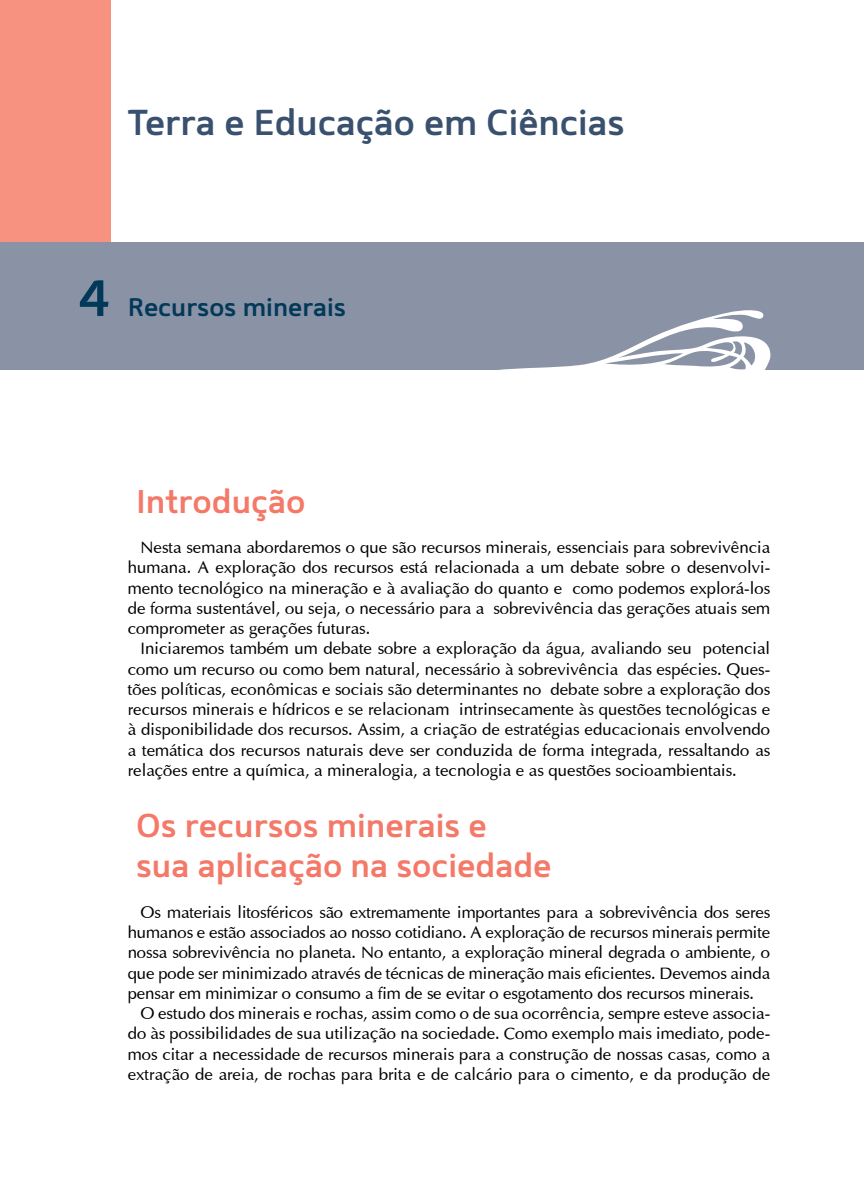
<style>
.page{position:relative;width:864px;height:1187px;background:#fff}
.page>*{position:absolute;margin:0;border:0;box-sizing:border-box;transform-origin:0 0}
.t1{font:600 36px "Mentone";color:#39516e}
.t2{font:600 33px/40.5px "Mentone";color:#f47968}
.t3{font:600 25.5px "Mentone";color:#023858}
.t4{font:16.8px/20.2px "Optima";letter-spacing:-.01em;color:#000;text-align:justify}
.s1{font-size:51px}
</style>
<div class="page">
<div style="left:0;top:0;width:110px;height:291px;background:#f6927f"></div>
<div style="left:0;top:242px;width:863px;height:128px;background:#8a92a6"></div>
<svg style="left:499px;top:310px;width:272px;height:60px"></svg>
<h1 class="t1" style="left:128px;top:100px;width:498px">Terra e Educação em Ciências</h1>
<h3 class="t3" style="left:79px;top:291px;width:269px"><span class="s1">4</span> Recursos minerais</h3>
<h2 class="t2" style="left:136px;top:480px;width:171px">Introdução</h2>
<p class="t4" style="left:128px;top:537px;width:643px;text-indent:13px">Nesta semana abordaremos o que são recursos minerais, essenciais para sobrevivência humana. A exploração dos recursos está relacionada a um debate sobre o desenvolvi&shy;mento tecnológico na mineração e à avaliação do quanto e como podemos explorá-los de forma sustentável, ou seja, o necessário para a sobrevivência das gerações atuais sem comprometer as gerações futuras.</p>
<p class="t4" style="left:128px;top:638px;width:643px;text-indent:13px">Iniciaremos também um debate sobre a exploração da água, avaliando seu potencial como um recurso ou como bem natural, necessário à sobrevivência das espécies. Ques&shy;tões políticas, econômicas e sociais são determinantes no debate sobre a exploração dos recursos minerais e hídricos e se relacionam intrinsecamente às questões tecnológicas e à disponibilidade dos recursos. Assim, a criação de estratégias educacionais envolvendo a temática dos recursos naturais deve ser conduzida de forma integrada, ressaltando as relações entre a química, a mineralogia, a tecnologia e as questões socioambientais.</p>
<h2 class="t2" style="left:136px;top:804px;width:416px">Os recursos minerais e<br>sua aplicação na sociedade</h2>
<p class="t4" style="left:140px;top:901px;width:631px">Os materiais litosféricos são extremamente importantes para a sobrevivência dos seres</p>
<p class="t4" style="left:128px;top:922px;width:643px">humanos e estão associados ao nosso cotidiano. A exploração de recursos minerais permite</p>
<p class="t4" style="left:128px;top:942px;width:643px">nossa sobrevivência no planeta. No entanto, a exploração mineral degrada o ambiente, o</p>
<p class="t4" style="left:128px;top:962px;width:643px">que pode ser minimizado através de técnicas de mineração mais eficientes. Devemos ainda</p>
<p class="t4" style="left:128px;top:982px;width:627px">pensar em minimizar o consumo a fim de se evitar o esgotamento dos recursos minerais.</p>
<p class="t4" style="left:140px;top:1003px;width:631px">O estudo dos minerais e rochas, assim como o de sua ocorrência, sempre esteve associa-</p>
<p class="t4" style="left:128px;top:1023px;width:643px">do às possibilidades de sua utilização na sociedade. Como exemplo mais imediato, pode-</p>
<p class="t4" style="left:128px;top:1043px;width:643px">mos citar a necessidade de recursos minerais para a construção de nossas casas, como a</p>
<p class="t4" style="left:128px;top:1063px;width:643px">extração de areia, de rochas para brita e de calcário para o cimento, e da produção de</p>
</div>
